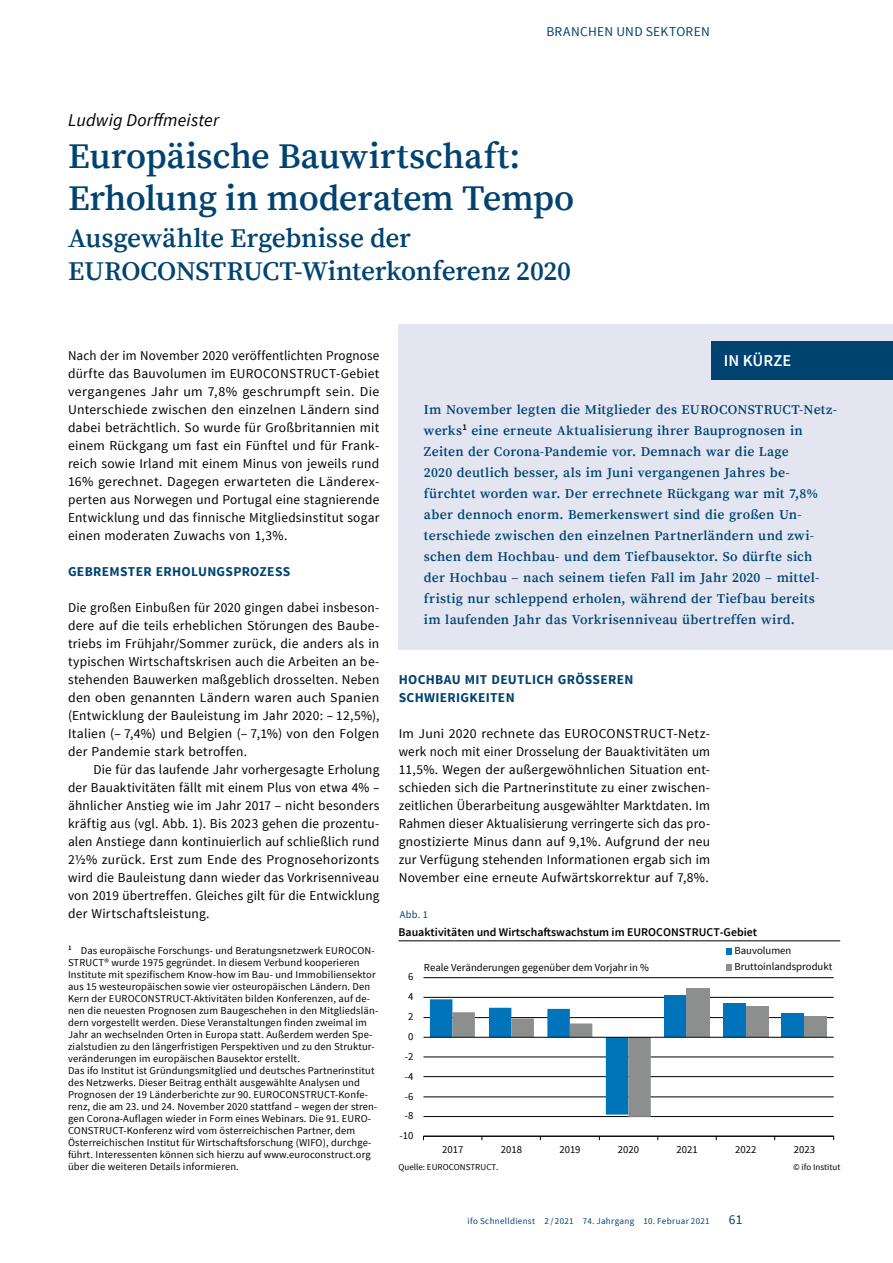
<style>
.page{position:relative;width:893px;height:1263px;background:#fff}
.page>*{position:absolute;margin:0;border:0;box-sizing:border-box;transform-origin:0 0}
.t1{font:600 36px/42px "Source Serif Pro";letter-spacing:-.01em;color:#004371}
.t2{font:600 27px/33px "Source Serif Pro";letter-spacing:-.01em;color:#004371}
.t3{font:italic 18px "Source Sans Pro";letter-spacing:.01em;color:#000}
.t4{font:600 16.5px "Source Sans Pro";color:#fff}
.t5{font:13.5px/18px "Source Sans Pro";letter-spacing:.015em;color:#000;text-align:justify}
.t6{font:600 13.5px/21px "Source Serif Pro";letter-spacing:.015em;color:#004371}
.t7{font:700 13.5px/18px "Source Sans Pro";letter-spacing:.02em;color:#004371}
.t8{font:13.5px "Source Sans Pro";letter-spacing:.02em;color:#004371}
.t9{font:600 11.85px "Source Sans Pro";color:#000}
.t10{font:10.65px/16px "Source Sans Pro";color:#000}
.t11{font:10.5px/12px "Source Sans Pro";letter-spacing:.015em;color:#000}
.t12{font:10.5px "Source Sans Pro";color:#004371}
.t13{font:9px "Source Sans Pro";letter-spacing:.035em;color:#004371}
.t14{font:9px "Source Sans Pro";color:#000}
</style>
<div class="page">
<div style="left:398px;top:324px;width:495px;height:326px;background:#e3e6f0"></div>
<div style="left:711px;top:341px;width:182px;height:38px;background:#004371"></div>
<hr style="left:423px;top:977px;width:411px;height:1px;background:#000">
<hr style="left:423px;top:997px;width:411px;height:1px;background:#000">
<hr style="left:423px;top:1017px;width:411px;height:1px;background:#000">
<hr style="left:423px;top:1057px;width:411px;height:1px;background:#000">
<hr style="left:423px;top:1076px;width:411px;height:1px;background:#000">
<hr style="left:423px;top:1096px;width:411px;height:1px;background:#000">
<hr style="left:423px;top:1116px;width:411px;height:1px;background:#000">
<div style="left:664px;top:996px;width:23px;height:41px;background:#0074bb"></div>
<div style="left:723px;top:1004px;width:23px;height:33px;background:#0074bb"></div>
<div style="left:782px;top:1013px;width:22px;height:24px;background:#0074bb"></div>
<div style="left:687px;top:989px;width:23px;height:48px;background:#8d8e8e"></div>
<div style="left:746px;top:1006px;width:22px;height:31px;background:#8d8e8e"></div>
<div style="left:804px;top:1016px;width:23px;height:21px;background:#8d8e8e"></div>
<svg style="left:430px;top:999px;width:221px;height:118px"></svg>
<hr style="left:423px;top:1136px;width:411px;height:1px;background:#000">
<hr style="left:423px;top:1037px;width:411px;height:1px;background:#000">
<svg style="left:726px;top:948px;width:6px;height:6px"></svg>
<div style="left:726px;top:964px;width:6px;height:7px;background:#8d8e8e"></div>
<hr style="left:398px;top:940px;width:442px;height:1px;background:#000">
<p class="t8" style="left:546px;top:23px;width:165px">BRANCHEN UND SEKTOREN</p>
<h3 class="t3" style="left:68px;top:109px;width:153px">Ludwig Dorffmeister</h3>
<h1 class="t1" style="left:68px;top:136px;width:508px">Europäische Bauwirtschaft:<br>Erholung in moderatem Tempo</h1>
<h2 class="t2" style="left:68px;top:223px;width:505px">Ausgewählte Ergebnisse der<br>EUROCONSTRUCT-Winterkonferenz 2020</h2>
<p class="t5" style="left:68px;top:347px;width:313px">Nach der im November 2020 veröffentlichten Prognose dürfte das Bauvolumen im EUROCONSTRUCT-Gebiet vergangenes Jahr um 7,8% geschrumpft sein. Die Unterschiede zwischen den einzelnen Ländern sind dabei beträchtlich. So wurde für Großbritannien mit einem Rückgang um fast ein Fünftel und für Frank&shy;reich sowie Irland mit einem Minus von jeweils rund 16% gerechnet. Dagegen erwarteten die Länderex&shy;perten aus Norwegen und Portugal eine stagnierende Entwicklung und das finnische Mitgliedsinstitut sogar einen moderaten Zuwachs von 1,3%.</p>
<p class="t7" style="left:68px;top:563px;width:224px">GEBREMSTER ERHOLUNGSPROZESS</p>
<p class="t5" style="left:68px;top:599px;width:313px">Die großen Einbußen für 2020 gingen dabei insbeson&shy;dere auf die teils erheblichen Störungen des Baube&shy;triebs im Frühjahr/Sommer zurück, die anders als in typischen Wirtschaftskrisen auch die Arbeiten an be&shy;stehenden Bauwerken maßgeblich drosselten. Neben den oben genannten Ländern waren auch Spanien (Entwicklung der Bauleistung im Jahr 2020: – 12,5%), Italien (– 7,4%) und Belgien (– 7,1%) von den Folgen der Pandemie stark betroffen.</p>
<p class="t5" style="left:68px;top:761px;width:313px;text-indent:26px">Die für das laufende Jahr vorhergesagte Erholung der Bauaktivitäten fällt mit einem Plus von etwa 4% – ähnlicher Anstieg wie im Jahr 2017 – nicht besonders kräftig aus (vgl. Abb. 1). Bis 2023 gehen die prozentu&shy;alen Anstiege dann kontinuierlich auf schließlich rund 2½% zurück. Erst zum Ende des Prognosehorizonts wird die Bauleistung dann wieder das Vorkrisenniveau von 2019 übertreffen. Gleiches gilt für die Entwicklung der Wirtschaftsleistung.</p>
<p class="t11" style="left:68px;top:945px;width:312px"><sup>1</sup> Das europäische Forschungs- und Beratungsnetzwerk EUROCON-STRUCT® wurde 1975 gegründet. In diesem Verbund kooperieren Institute mit spezifischem Know-how im Bau- und Immobiliensektor aus 15 westeuropäischen sowie vier osteuropäischen Ländern. Den Kern der EUROCONSTRUCT-Aktivitäten bilden Konferenzen, auf de&shy;nen die neuesten Prognosen zum Baugeschehen in den Mitgliedslän&shy;dern vorgestellt werden. Diese Veranstaltungen finden zweimal im Jahr an wechselnden Orten in Europa statt. Außerdem werden Spe&shy;zialstudien zu den längerfristigen Perspektiven und zu den Struktur&shy;veränderungen im europäischen Bausektor erstellt.<br>Das ifo Institut ist Gründungsmitglied und deutsches Partnerinstitut des Netzwerks. Dieser Beitrag enthält ausgewählte Analysen und Prognosen der 19 Länderberichte zur 90. EUROCONSTRUCT-Konfe&shy;renz, die am 23. und 24. November 2020 stattfand – wegen der stren&shy;gen Corona-Auflagen wieder in Form eines Webinars. Die 91. EURO-CONSTRUCT-Konferenz wird vom österreichischen Partner, dem Österreichischen Institut für Wirtschaftsforschung (WIFO), durchge&shy;führt. Interessenten können sich hierzu auf www.euroconstruct.org über die weiteren Details informieren.</p>
<p class="t4" style="left:724px;top:350px;width:69px">IN KÜRZE</p>
<p class="t6" style="left:424px;top:400px;width:415px">Im November legten die Mitglieder des EUROCONSTRUCT-Netz&shy;werks<sup>1</sup> eine erneute Aktualisierung ihrer Bauprognosen in Zeiten der Corona-Pandemie vor. Demnach war die Lage<br>2020 deutlich besser, als im Juni vergangenen Jahres be&shy;fürchtet worden war. Der errechnete Rückgang war mit 7,8% aber dennoch enorm. Bemerkenswert sind die großen Un&shy;terschiede zwischen den einzelnen Partnerländern und zwi&shy;schen dem Hochbau- und dem Tiefbausektor. So dürfte sich<br>der Hochbau – nach seinem tiefen Fall im Jahr 2020 – mittel&shy;fristig nur schleppend erholen, während der Tiefbau bereits<br>im laufenden Jahr das Vorkrisenniveau übertreffen wird.</p>
<p class="t7" style="left:399px;top:671px;width:236px">HOCHBAU MIT DEUTLICH GRÖSSEREN<br>SCHWIERIGKEITEN</p>
<p class="t5" style="left:399px;top:725px;width:313px">Im Juni 2020 rechnete das EUROCONSTRUCT-Netz&shy;werk noch mit einer Drosselung der Bauaktivitäten um 11,5%. Wegen der außergewöhnlichen Situation ent&shy;schieden sich die Partnerinstitute zu einer zwischen&shy;zeitlichen Überarbeitung ausgewählter Marktdaten. Im Rahmen dieser Aktualisierung verringerte sich das pro&shy;gnostizierte Minus dann auf 9,1%. Aufgrund der neu zur Verfügung stehenden Informationen ergab sich im November eine erneute Aufwärtskorrektur auf 7,8%.</p>
<p class="t12" style="left:400px;top:908px;width:30px">Abb. 1</p>
<p class="t9" style="left:398px;top:924px;width:360px">Bauaktivitäten und Wirtschaftswachstum im EUROCONSTRUCT-Gebiet</p>
<p class="t10" style="left:424px;top:960px;width:227px">Reale Veränderungen gegenüber dem Vorjahr in %</p>
<p class="t10" style="left:734px;top:943px;width:99px">Bauvolumen<br>Bruttoinlandsprodukt</p>
<p class="t10" style="left:408px;top:969px;width:7px">6</p>
<p class="t10" style="left:408px;top:989px;width:7px">4</p>
<p class="t10" style="left:408px;top:1009px;width:7px">2</p>
<p class="t10" style="left:408px;top:1029px;width:7px">0</p>
<p class="t10" style="left:405px;top:1048px;width:10px">-2</p>
<p class="t10" style="left:405px;top:1068px;width:10px">-4</p>
<p class="t10" style="left:405px;top:1088px;width:10px">-6</p>
<p class="t10" style="left:405px;top:1108px;width:10px">-8</p>
<p class="t10" style="left:400px;top:1128px;width:15px">-10</p>
<p class="t10" style="left:442px;top:1142px;width:23px">2017</p>
<p class="t10" style="left:501px;top:1142px;width:23px">2018</p>
<p class="t10" style="left:559px;top:1142px;width:23px">2019</p>
<p class="t10" style="left:618px;top:1142px;width:23px">2020</p>
<p class="t10" style="left:677px;top:1142px;width:23px">2021</p>
<p class="t10" style="left:735px;top:1142px;width:23px">2022</p>
<p class="t10" style="left:794px;top:1142px;width:23px">2023</p>
<p class="t14" style="left:398px;top:1161px;width:102px">Quelle: EUROCONSTRUCT.</p>
<p class="t13" style="left:468px;top:1215px;width:244px">ifo Schnelldienst 2 / 2021 74. Jahrgang 10. Februar 2021</p>
<p class="t8" style="left:729px;top:1211px;width:15px">61</p>
<p class="t14" style="left:793px;top:1161px;width:49px">© ifo Institut</p>
</div>
